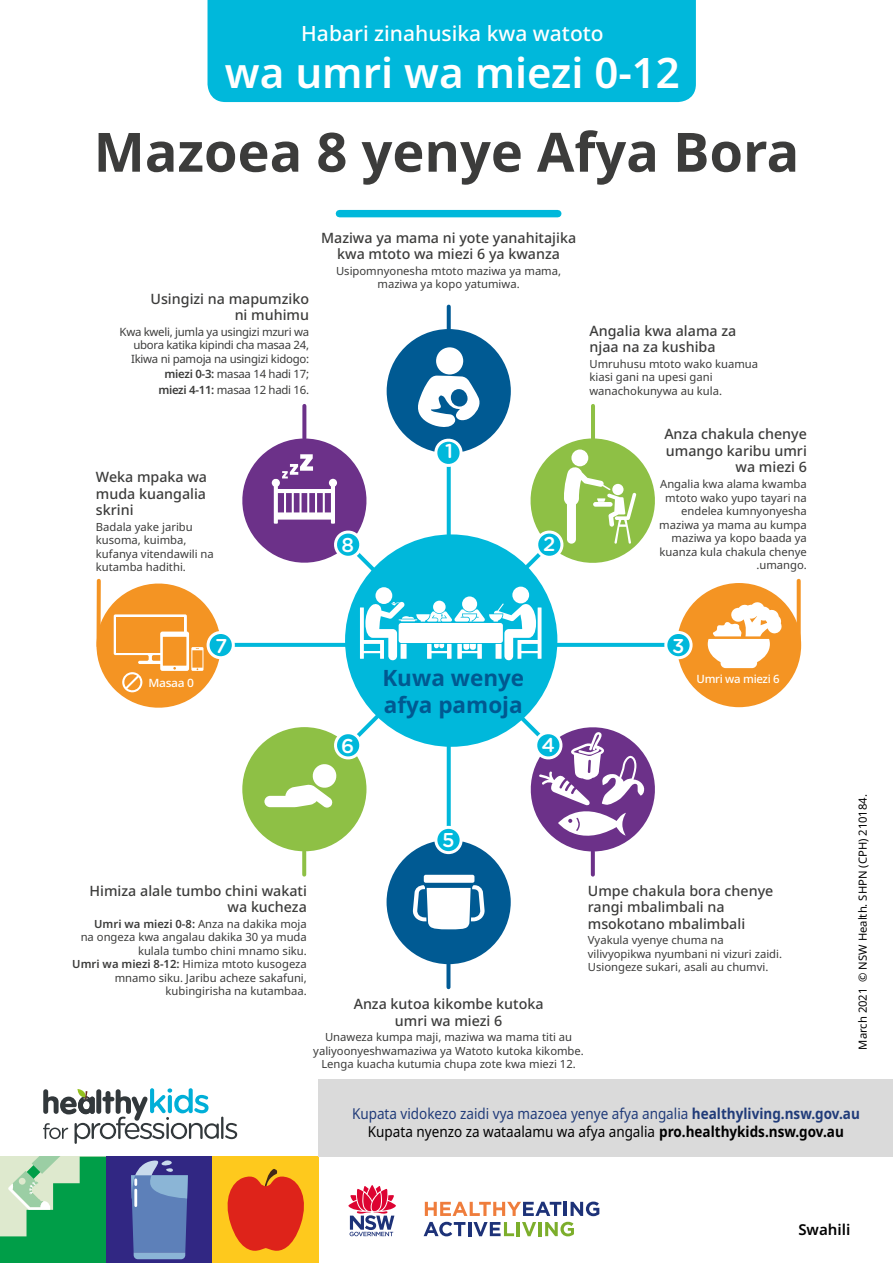
<style>
.page{position:relative;width:893px;height:1263px;background:#fff}
.page>*{position:absolute;margin:0;border:0;box-sizing:border-box;transform-origin:0 0}
.Large_heading{font:700 54.15px "Noto Sans";color:#3c3c3b}
.t1{font:600 42px "Noto Sans";color:#fff}
.Be_halthy_heading{font:700 22.5px/26.4px "Noto Sans";color:#005991}
.t2{font:500 21px "Noto Sans";color:#fff}
.t3{font:500 20.1px "Gotham Rounded";color:#fff}
.t4{font:15px "Noto Sans";color:#203b79;scale:.9 1}
.t5{font:15px "Noto Sans";color:#000;scale:.9 1}
.t6{font:600 15px "Noto Sans";color:#000}
.Sub_heading_left_ali{font:500 14.25px/16.5px "Noto Sans";color:#3c3c3b}
.Sub_heading_Centred{font:500 14.25px/16.5px "Noto Sans";color:#3c3c3b;text-align:center}
.Sub_heading_right_al{font:500 14.25px/16.5px "Noto Sans";color:#3c3c3b;text-align:right}
.Text_right_aligned{font:11.4px/13.5px "Noto Sans";letter-spacing:-.025em;color:#3c3c3b;text-align:justify}
.Captions{font:500 11.4px "Noto Sans";letter-spacing:-.025em;color:#fff}
.Captions-2{font:500 11.4px "Noto Sans";letter-spacing:-.025em;color:#fff;scale:1.05 1}
.Text_right_aligned-2{font:11.25px/13.5px "Noto Sans";color:#3c3c3b;text-align:right}
.Text_left_aligned{font:11.25px/13.5px "Noto Sans";color:#3c3c3b}
.Text_centred{font:11.25px/13.5px "Noto Sans";color:#3c3c3b;text-align:center}
.t7{font:11.25px "Noto Sans";color:#000}
.s1{font-weight:600}
.s2{font-weight:700}
</style>
<div class="page">
<div style="left:207px;top:0;width:489px;height:102px;background:#00b8db"></div>
<div style="left:339px;top:210px;width:219px;height:7px;background:#00b8db"></div>
<svg style="left:235px;top:496px;width:462px;height:299px"></svg>
<div style="left:242px;top:727px;width:124px;height:124px;background:#8ec045;border-radius:50%"></div>
<svg style="left:96px;top:578px;width:124px;height:130px"></svg>
<svg style="left:447px;top:471px;width:4px;height:355px"></svg>
<div style="left:387px;top:329px;width:124px;height:124px;background:#005a93;border-radius:50%"></div>
<div style="left:387px;top:840px;width:124px;height:124px;background:#005a93;border-radius:50%"></div>
<svg style="left:447px;top:307px;width:4px;height:22px"></svg>
<div style="left:436px;top:827px;width:25px;height:26px;background:#00b8db;border-radius:50%"></div>
<div style="left:434px;top:826px;width:29px;height:28px;border:3px solid #fff;border-radius:50%"></div>
<div style="left:208px;top:632px;width:25px;height:26px;background:#00b8db;border-radius:50%"></div>
<div style="left:207px;top:631px;width:28px;height:28px;border:3px solid #fff;border-radius:50%"></div>
<svg style="left:430px;top:438px;width:32px;height:33px"></svg>
<svg style="left:264px;top:727px;width:102px;height:81px"></svg>
<div style="left:345px;top:534px;width:212px;height:213px;background:#00b8db;border-radius:50%"></div>
<hr style="left:591px;top:406px;width:4px;height:32px;background:#8ec045">
<svg style="left:302px;top:406px;width:4px;height:26px"></svg>
<svg style="left:797px;top:581px;width:4px;height:56px"></svg>
<svg style="left:97px;top:581px;width:4px;height:65px"></svg>
<svg style="left:591px;top:857px;width:4px;height:18px"></svg>
<svg style="left:302px;top:851px;width:4px;height:24px"></svg>
<svg style="left:446px;top:964px;width:4px;height:23px"></svg>
<div style="left:677px;top:583px;width:124px;height:124px;background:#f49423;border-radius:50%"></div>
<div style="left:666px;top:632px;width:25px;height:26px;background:#00b8db;border-radius:50%"></div>
<div style="left:664px;top:631px;width:29px;height:28px;border:3px solid #fff;border-radius:50%"></div>
<svg style="left:708px;top:602px;width:74px;height:66px"></svg>
<svg style="left:418px;top:376px;width:62px;height:51px"></svg>
<div style="left:436px;top:347px;width:27px;height:28px;background:#fff;border-radius:50%"></div>
<svg style="left:525px;top:721px;width:136px;height:136px"></svg>
<svg style="left:524px;top:438px;width:137px;height:131px"></svg>
<div style="left:424px;top:875px;width:50px;height:8px;background:#fff;border-radius:2px"></div>
<svg style="left:413px;top:885px;width:72px;height:44px"></svg>
<div style="left:375px;top:587px;width:17px;height:17px;background:#fff;border-radius:50%"></div>
<div style="left:512px;top:587px;width:17px;height:16px;background:#fff;border-radius:50%"></div>
<svg style="left:462px;top:596px;width:15px;height:15px"></svg>
<svg style="left:360px;top:602px;width:181px;height:58px"></svg>
<svg style="left:0;top:1157px;width:106px;height:106px;background:#4eb877"></svg>
<div style="left:106px;top:1157px;width:107px;height:106px;background:#312783"></div>
<svg style="left:131px;top:1160px;width:57px;height:99px;background:#6581b9"></svg>
<hr style="left:134px;top:1190px;width:3px;height:16px;background:#fff">
<div style="left:213px;top:1157px;width:106px;height:106px;background:#fec91d"></div>
<svg style="left:227px;top:1169px;width:77px;height:82px"></svg>
<div style="left:319px;top:1079px;width:574px;height:78px;background:#dadada"></div>
<hr style="left:221px;top:1116px;width:2px;height:23px;background:#32383b">
<svg style="left:225px;top:1123px;width:12px;height:16px"></svg>
<svg style="left:43px;top:1088px;width:176px;height:56px"></svg>
<svg style="left:425px;top:1202px;width:136px;height:14px"></svg>
<hr style="left:564px;top:1202px;width:3px;height:14px;background:#1d3278">
<svg style="left:571px;top:1201px;width:28px;height:15px"></svg>
<svg style="left:424px;top:1222px;width:41px;height:14px"></svg>
<hr style="left:468px;top:1222px;width:3px;height:14px;background:#1d3278">
<svg style="left:473px;top:1222px;width:41px;height:14px"></svg>
<hr style="left:517px;top:1222px;width:3px;height:14px;background:#7cae2b">
<svg style="left:522px;top:1222px;width:14px;height:14px"></svg>
<hr style="left:538px;top:1222px;width:4px;height:14px;background:#7cae2b">
<svg style="left:545px;top:1222px;width:29px;height:14px"></svg>
<svg style="left:348px;top:1185px;width:48px;height:51px"></svg>
<svg style="left:236px;top:432px;width:137px;height:137px"></svg>
<p class="t2" style="left:301px;top:19px;width:304px">Habari zinahusika kwa watoto</p>
<p class="t1" style="left:225px;top:43px;width:457px">wa umri wa miezi 0-12</p>
<p class="Large_heading" style="left:94px;top:114px;width:707px">Mazoea 8 yenye Afya Bora</p>
<p class="Sub_heading_Centred" style="left:151px;top:291px;width:160px;text-align:right">Usingizi na mapumziko ni muhimu</p>
<p class="Text_right_aligned" style="left:131px;top:325px;width:179px;text-indent:-12px">Kwa kweli, jumla ya usingizi mzuri wa ubora katika kipindi cha masaa 24, Ikiwa ni pamoja na usingizi kidogo:</p>
<p class="Text_right_aligned" style="left:165px;top:368px;width:146px"><span class="s1">miezi 0-3:</span> masaa 14 hadi 17;</p>
<p class="Text_right_aligned" style="left:158px;top:383px;width:152px"><span class="s1">miezi 4-11:</span> masaa 12 hadi 16.</p>
<p class="Sub_heading_Centred" style="left:321px;top:230px;width:257px">Maziwa ya mama ni yote yanahitajika kwa mtoto wa miezi 6 ya kwanza</p>
<p class="Text_centred" style="left:336px;top:264px;width:227px">Usipomnyonesha mtoto maziwa ya mama, maziwa ya kopo yatumiwa.</p>
<p class="Sub_heading_left_ali" style="left:96px;top:469px;width:113px;text-align:justify">Weka mpaka wa muda kuangalia skrini</p>
<p class="Text_left_aligned" style="left:96px;top:520px;width:120px">Badala yake jaribu kusoma, kuimba, kufanya vitendawili na kutamba hadithi.</p>
<h3 class="t3" style="left:341px;top:530px;width:14px">8</h3>
<h3 class="t3" style="left:445px;top:437px;width:9px">1</h3>
<h3 class="t3" style="left:543px;top:530px;width:14px">2</h3>
<p class="Sub_heading_left_ali" style="left:589px;top:323px;width:148px">Angalia kwa alama za njaa na za kushiba</p>
<p class="Text_left_aligned" style="left:589px;top:357px;width:170px">Umruhusu mtoto wako kuamua kiasi gani na upesi gani wanachokunywa au kula.</p>
<p class="Sub_heading_right_al" style="left:664px;top:426px;width:144px">Anza chakula chenye umango karibu umri wa miezi 6</p>
<p class="Text_right_aligned-2" style="left:659px;top:477px;width:149px">Angalia kwa alama kwamba mtoto wako yupo tayari na endelea kumnyonyesha maziwa ya mama au kumpa maziwa ya kopo baada ya kuanza kula chakula chenye .umango.</p>
<p class="Captions-2" style="left:148px;top:675px;width:45px">Masaa 0</p>
<h3 class="t3" style="left:215px;top:631px;width:14px">7</h3>
<h3 class="t3" style="left:341px;top:731px;width:15px">6</h3>
<p class="Be_halthy_heading" style="left:382px;top:665px;width:143px">Kuwa wenye afya pamoja</p>
<h3 class="t3" style="left:542px;top:730px;width:15px">4</h3>
<h3 class="t3" style="left:672px;top:631px;width:14px">3</h3>
<p class="Captions" style="left:696px;top:671px;width:85px">Umri wa miezi 6</p>
<h3 class="t3" style="left:442px;top:825px;width:14px">5</h3>
<p class="Sub_heading_right_al" style="left:90px;top:882px;width:219px">Himiza alale tumbo chini wakati wa kucheza</p>
<p class="Text_right_aligned-2" style="left:72px;top:917px;width:236px"><span class="s1">Umri wa miezi 0-8:</span> Anza na dakika moja<br>na ongeza kwa angalau dakika 30 ya muda kulala tumbo chini mnamo siku.<br><span class="s1">Umri wa miezi 8-12:</span> Himiza mtoto kusogeza mnamo siku. Jaribu acheze sakafuni, kubingirisha na kutambaa.</p>
<p class="Sub_heading_left_ali" style="left:588px;top:882px;width:187px">Umpe chakula bora chenye rangi mbalimbali na msokotano mbalimbali</p>
<p class="Text_left_aligned" style="left:588px;top:933px;width:196px">Vyakula vyenye chuma na vilivyopikwa nyumbani ni vizuri zaidi.<br>Usiongeze sukari, asali au chumvi.</p>
<p class="Sub_heading_Centred" style="left:354px;top:996px;width:191px">Anza kutoa kikombe kutoka umri wa miezi 6</p>
<p class="Text_centred" style="left:313px;top:1031px;width:272px">Unaweza kumpa maji, maziwa wa mama titi au yaliyoonyeshwamaziwa ya Watoto kutoka kikombe.<br>Lenga kuacha kutumia chupa zote kwa miezi 12.</p>
<p class="t7" style="left:855px;top:1050px;width:257px;rotate:-90deg">March 2021 © NSW Health. SHPN (CPH) 210184.</p>
<p class="t4" style="left:352px;top:1102px;width:566px">Kupata vidokezo zaidi vya mazoea yenye afya angalia <span class="s2">healthyliving.nsw.gov.au</span></p>
<p class="t5" style="left:368px;top:1120px;width:530px">Kupata nyenzo za wataalamu wa afya angalia <span class="s2">pro.healthykids.nsw.gov.au</span></p>
<p class="t6" style="left:798px;top:1219px;width:54px">Swahili</p>
</div>
